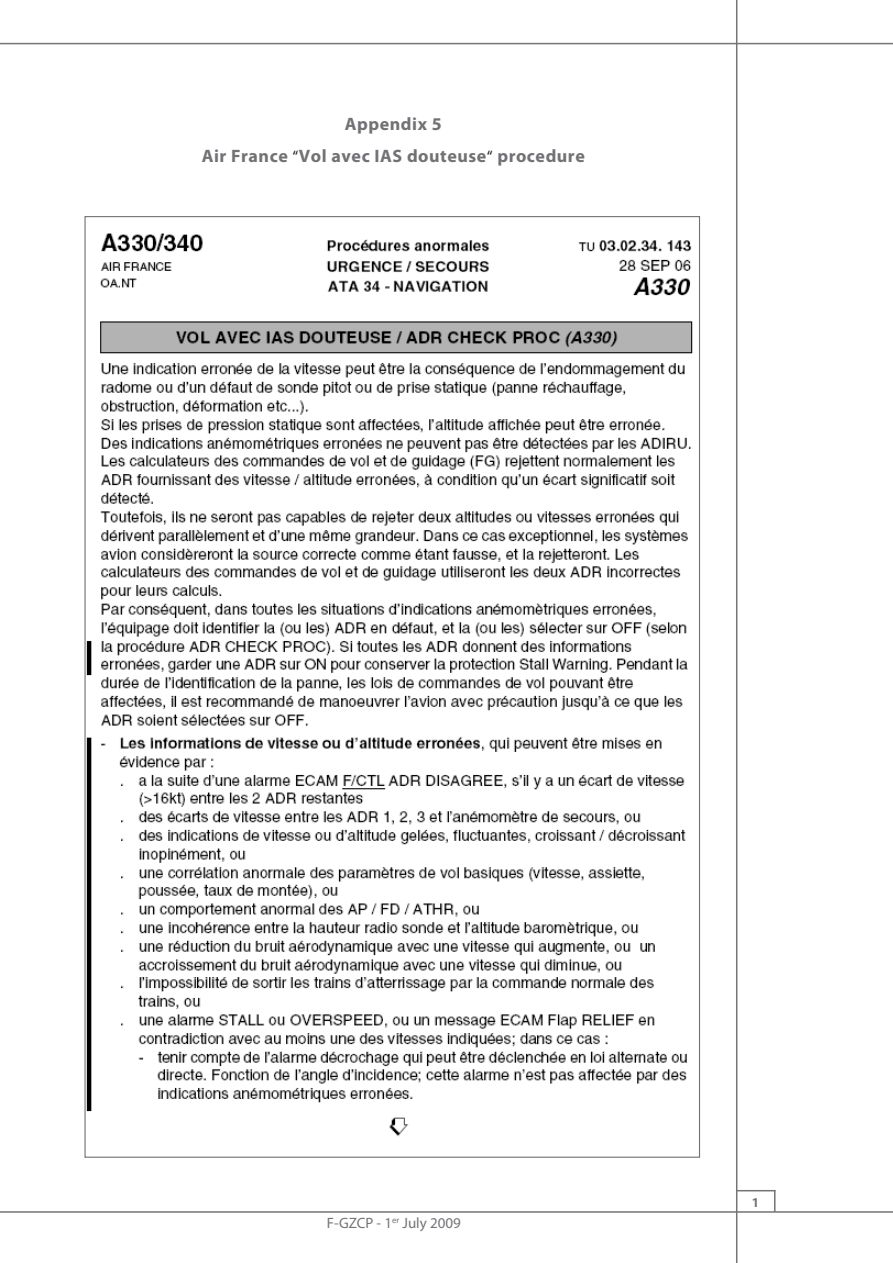
<style>
.page{position:relative;width:893px;height:1263px;background:#fff}
.page>*{position:absolute;margin:0;border:0;box-sizing:border-box;transform-origin:0 0}
.Annexe{font:700 18px "Myriad Pro";letter-spacing:.03em;color:#717275}
.t1{font:15px "Myriad Pro";color:#727477}
.t2{font:700 13.5px "Myriad Pro";color:#727477}
.s1{font-weight:400;font-size:16.5px;color:#231f20}
</style>
<div class="page">
<hr style="left:0;top:1211px;width:893px;height:2px;background:#727477">
<hr style="left:0;top:43px;width:893px;height:1px;background:#727477">
<hr style="left:736px;top:0;width:1px;height:1263px;background:#727477">
<hr style="left:736px;top:1190px;width:39px;height:1px;background:#727477">
<svg style="left:774px;top:1191px;width:1px;height:20px"></svg>
<img style="left:86px;top:233px;width:607px;height:904px">
<p class="Annexe" style="left:345px;top:112px;width:98px">Appendix 5</p>
<p class="Annexe" style="left:202px;top:144px;width:385px">Air France <span class="s1">“</span>Vol avec IAS douteuse<span class="s1">“</span> procedure</p>
<p class="t1" style="left:327px;top:1213px;width:135px">F-GZCP - 1<sup>er</sup> July 2009</p>
<p class="t2" style="left:752px;top:1193px;width:9px">1</p>
</div>
